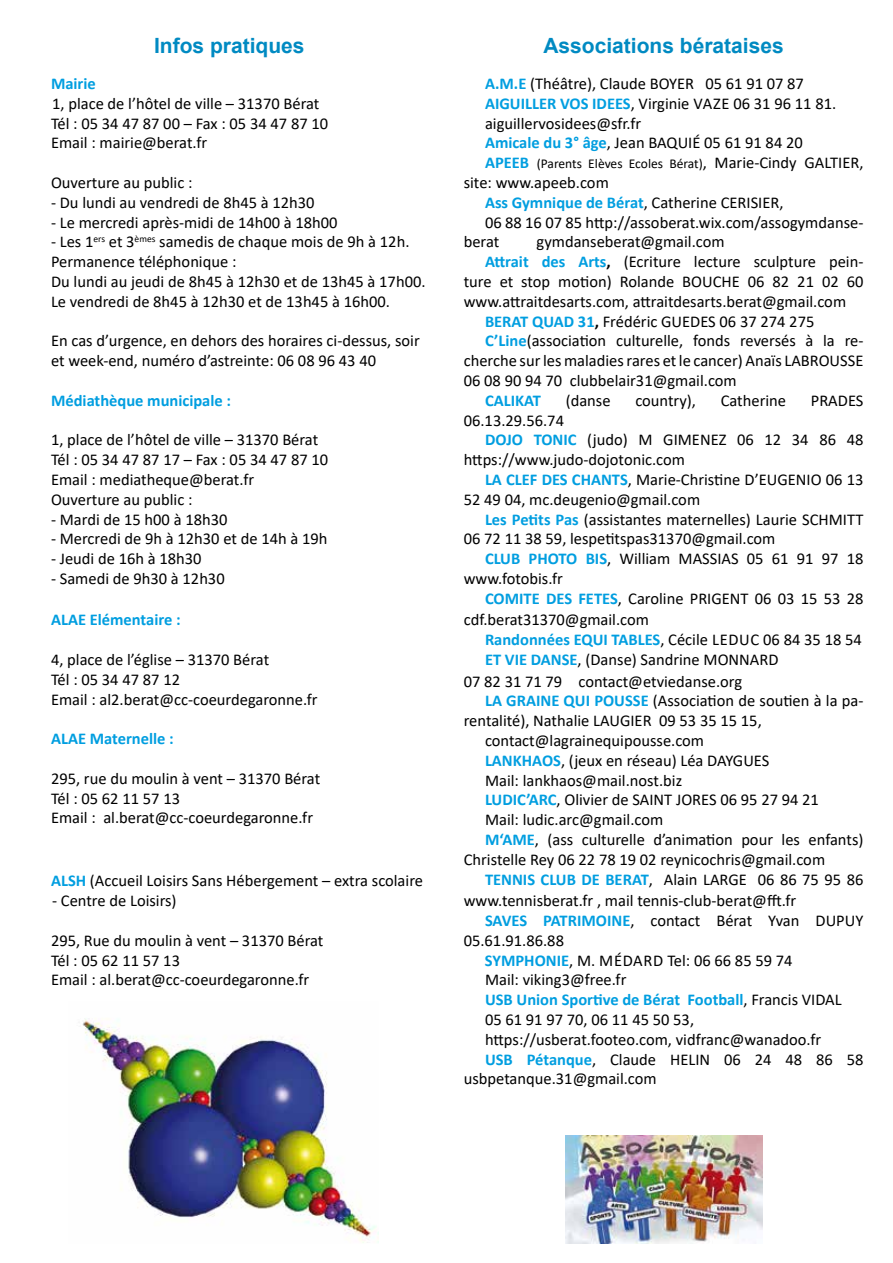
<style>
.page{position:relative;width:893px;height:1263px;background:#fff}
.page>*{position:absolute;margin:0;border:0;box-sizing:border-box;transform-origin:0 0}
.t1{font:700 21px "Arial";color:#008ac2}
.t2{font:16.5px/19.8px "Calibri";color:#000}
.t3{font:700 16.5px "Calibri";color:#009ee0}
.t4{font:13.5px "Calibri";color:#000}
.s1{font-weight:700;color:#009ee0}
.s2{font-weight:700;font-size:16.5px;color:#009ee0}
.s3{font-size:16.5px}
.s4{font-weight:700}
.s5{font-weight:400;color:#000}
</style>
<div class="page">
<img style="left:82px;top:1019px;width:297px;height:224px">
<img style="left:566px;top:1135px;width:196px;height:109px">
<p class="t1" style="left:154px;top:31px;width:152px">Infos pratiques</p>
<p class="t1" style="left:543px;top:31px;width:242px">Associations bérataises</p>
<p class="t3" style="left:51px;top:72px;width:46px">Mairie</p>
<p class="t2" style="left:51px;top:93px;width:279px">1, place de l’hôtel de ville – 31370 Bérat<br>Tél : 05 34 47 87 00 – Fax : 05 34 47 87 10<br>Email : mairie@berat.fr</p>
<p class="t2" style="left:51px;top:172px;width:143px">Ouverture au public :</p>
<p class="t2" style="left:51px;top:192px;width:265px">- Du lundi au vendredi de 8h45 à 12h30</p>
<p class="t2" style="left:51px;top:212px;width:288px">- Le mercredi après-midi de 14h00 à 18h00</p>
<p class="t2" style="left:51px;top:232px;width:376px">- Les 1<sup>ers</sup> et 3<sup>èmes</sup> samedis de chaque mois de 9h à 12h.<br>Permanence téléphonique :<br>Du lundi au jeudi de 8h45 à 12h30 et de 13h45 à 17h00.<br>Le vendredi de 8h45 à 12h30 et de 13h45 à 16h00.</p>
<p class="t2" style="left:51px;top:331px;width:370px">En cas d’urgence, en dehors des horaires ci-dessus, soir et week-end, numéro d’astreinte: 06 08 96 43 40</p>
<p class="t3" style="left:51px;top:389px;width:182px">Médiathèque municipale :</p>
<p class="t2" style="left:51px;top:430px;width:279px">1, place de l’hôtel de ville – 31370 Bérat<br>Tél : 05 34 47 87 17 – Fax : 05 34 47 87 10<br>Email : mediatheque@berat.fr<br>Ouverture au public :</p>
<p class="t2" style="left:51px;top:509px;width:178px">- Mardi de 15 h00 à 18h30</p>
<p class="t2" style="left:51px;top:529px;width:278px">- Mercredi de 9h à 12h30 et de 14h à 19h</p>
<p class="t2" style="left:51px;top:548px;width:152px">- Jeudi de 16h à 18h30</p>
<p class="t2" style="left:51px;top:568px;width:175px">- Samedi de 9h30 à 12h30</p>
<p class="t3" style="left:51px;top:608px;width:131px">ALAE Elémentaire :</p>
<p class="t2" style="left:51px;top:649px;width:268px">4, place de l’église – 31370 Bérat<br>Tél : 05 34 47 87 12<br>Email : al2.berat@cc-coeurdegaronne.fr</p>
<p class="t3" style="left:51px;top:727px;width:124px">ALAE Maternelle :</p>
<p class="t2" style="left:51px;top:768px;width:271px">295, rue du moulin à vent – 31370 Bérat<br>Tél : 05 62 11 57 13<br>Email : al.berat@cc-coeurdegaronne.fr</p>
<p class="t2" style="left:51px;top:871px;width:374px"><span class="s1">ALSH</span> (Accueil Loisirs Sans Hébergement – extra scolaire</p>
<p class="t2" style="left:52px;top:890px;width:126px">- Centre de Loisirs)</p>
<p class="t2" style="left:51px;top:930px;width:274px">295, Rue du moulin à vent – 31370 Bérat<br>Tél : 05 62 11 57 13<br>Email : al.berat@cc-coeurdegaronne.fr</p>
<p class="t2" style="left:485px;top:73px;width:353px"><span class="s1">A.M.E</span> (Théâtre), Claude BOYER 05 61 91 07 87<br><span class="s1">AIGUILLER VOS IDEES</span>, Virginie VAZE 06 31 96 11 81. aiguillervosidees@sfr.fr<br><span class="s1">Amicale du 3° âge</span>, Jean BAQUIÉ 05 61 91 84 20</p>
<p class="t4" style="left:485px;top:154px;width:380px"><span class="s2">APEEB</span> (Parents Elèves Ecoles Bérat)<span class="s3">, Marie-Cindy GALTIER,</span></p>
<p class="t2" style="left:464px;top:172px;width:147px">site: www.apeeb.com</p>
<p class="t2" style="left:485px;top:192px;width:300px"><span class="s1">Ass Gymnique de Bérat</span>, Catherine CERISIER,</p>
<p class="t2" style="left:485px;top:212px;width:380px">06 88 16 07 85 http://assoberat.wix.com/assogymdanse-</p>
<p class="t2" style="left:464px;top:232px;width:37px">berat</p>
<p class="t2" style="left:537px;top:232px;width:189px">gymdanseberat@gmail.com</p>
<p class="t2" style="left:485px;top:251px;width:380px"><span class="s1">Attrait des Arts</span><span class="s4">,</span> (Ecriture lecture sculpture pein-</p>
<p class="t2" style="left:464px;top:271px;width:401px">ture et stop motion) Rolande BOUCHE 06 82 21 02 60</p>
<p class="t2" style="left:464px;top:291px;width:384px">www.attraitdesarts.com, attraitdesarts.berat@gmail.com</p>
<p class="t2" style="left:485px;top:311px;width:331px"><span class="s1">BERAT QUAD 31</span><span class="s4">,</span> Frédéric GUEDES 06 37 274 275</p>
<p class="t2" style="left:485px;top:331px;width:380px"><span class="s1">C’Line</span>(association culturelle, fonds reversés à la re-</p>
<p class="t2" style="left:464px;top:350px;width:401px">cherche sur les maladies rares et le cancer) Anaïs LABROUSSE</p>
<p class="t2" style="left:464px;top:370px;width:275px">06 08 90 94 70 clubbelair31@gmail.com</p>
<p class="t3" style="left:485px;top:389px;width:58px">CALIKAT</p>
<p class="t2" style="left:566px;top:390px;width:46px">(danse</p>
<p class="t2" style="left:635px;top:390px;width:62px">country),</p>
<p class="t2" style="left:721px;top:390px;width:67px">Catherine</p>
<p class="t2" style="left:811px;top:390px;width:54px">PRADES</p>
<p class="t2" style="left:464px;top:410px;width:102px">06.13.29.56.74</p>
<p class="t2" style="left:485px;top:430px;width:380px"><span class="s1">DOJO TONIC</span> (judo) M GIMENEZ 06 12 34 86 48</p>
<p class="t2" style="left:464px;top:449px;width:223px">https://www.judo-dojotonic.com</p>
<p class="t2" style="left:485px;top:469px;width:380px"><span class="s1">LA CLEF DES CHANTS</span>, Marie-Christine D’EUGENIO 06 13</p>
<p class="t2" style="left:464px;top:489px;width:238px">52 49 04, mc.deugenio@gmail.com</p>
<p class="t2" style="left:485px;top:509px;width:380px"><span class="s1">Les Petits Pas</span> (assistantes maternelles) Laurie SCHMITT</p>
<p class="t2" style="left:464px;top:529px;width:313px">06 72 11 38 59, lespetitspas31370@gmail.com</p>
<p class="t2" style="left:485px;top:548px;width:380px"><span class="s1">CLUB PHOTO BIS</span>, William MASSIAS 05 61 91 97 18</p>
<p class="t2" style="left:464px;top:568px;width:101px">www.fotobis.fr</p>
<p class="t2" style="left:485px;top:588px;width:380px"><span class="s1">COMITE DES FETES</span>, Caroline PRIGENT 06 03 15 53 28</p>
<p class="t2" style="left:485px;top:610px;width:378px;text-indent:-21px">cdf.berat31370@gmail.com<br><span class="s1">Randonnées EQUI TABLES</span>, Cécile LEDUC 06 84 35 18 54<br><span class="s1">ET VIE DANSE</span>, (Danse) Sandrine MONNARD</p>
<p class="t2" style="left:464px;top:671px;width:280px">07 82 31 71 79 contact@etviedanse.org</p>
<p class="t2" style="left:485px;top:691px;width:380px"><span class="s1">LA GRAINE QUI POUSSE</span> (Association de soutien à la pa-</p>
<p class="t2" style="left:464px;top:710px;width:300px">rentalité), Nathalie LAUGIER 09 53 35 15 15,</p>
<p class="t2" style="left:485px;top:730px;width:221px">contact@lagrainequipousse.com</p>
<p class="t2" style="left:485px;top:750px;width:286px"><span class="s1">LANKHAOS</span>, (jeux en réseau) Léa DAYGUES</p>
<p class="t2" style="left:485px;top:770px;width:199px">Mail: lankhaos@mail.nost.biz</p>
<p class="t2" style="left:485px;top:790px;width:335px"><span class="s1">LUDIC’ARC</span>, Olivier de SAINT JORES 06 95 27 94 21</p>
<p class="t2" style="left:485px;top:809px;width:180px">Mail: ludic.arc@gmail.com</p>
<p class="t2" style="left:485px;top:829px;width:380px"><span class="s1">M‘AME</span>, (ass culturelle d’animation pour les enfants)</p>
<p class="t2" style="left:464px;top:849px;width:363px">Christelle Rey 06 22 78 19 02 reynicochris@gmail.com</p>
<p class="t2" style="left:485px;top:869px;width:380px"><span class="s1">TENNIS CLUB DE BERAT</span>, Alain LARGE 06 86 75 95 86</p>
<p class="t2" style="left:464px;top:890px;width:334px">www.tennisberat.fr , mail tennis-club-berat@fft.fr</p>
<p class="t2" style="left:485px;top:910px;width:380px"><span class="s1">SAVES PATRIMOINE</span>, contact Bérat Yvan DUPUY</p>
<p class="t2" style="left:464px;top:930px;width:102px">05.61.91.86.88</p>
<p class="t2" style="left:485px;top:950px;width:309px"><span class="s1">SYMPHONIE</span>, M. MÉDARD Tel: 06 66 85 59 74</p>
<p class="t2" style="left:485px;top:970px;width:143px">Mail: viking3@free.fr</p>
<p class="t3" style="left:485px;top:988px;width:358px">USB Union Sportive de Bérat Football<span class="s5">, Francis VIDAL</span></p>
<p class="t2" style="left:485px;top:1009px;width:211px">05 61 91 97 70, 06 11 45 50 53,</p>
<p class="t2" style="left:485px;top:1029px;width:338px">https://usberat.footeo.com, vidfranc@wanadoo.fr</p>
<p class="t2" style="left:485px;top:1049px;width:380px"><span class="s1">USB Pétanque</span>, Claude HELIN 06 24 48 86 58</p>
<p class="t2" style="left:464px;top:1069px;width:194px">usbpetanque.31@gmail.com</p>
</div>
